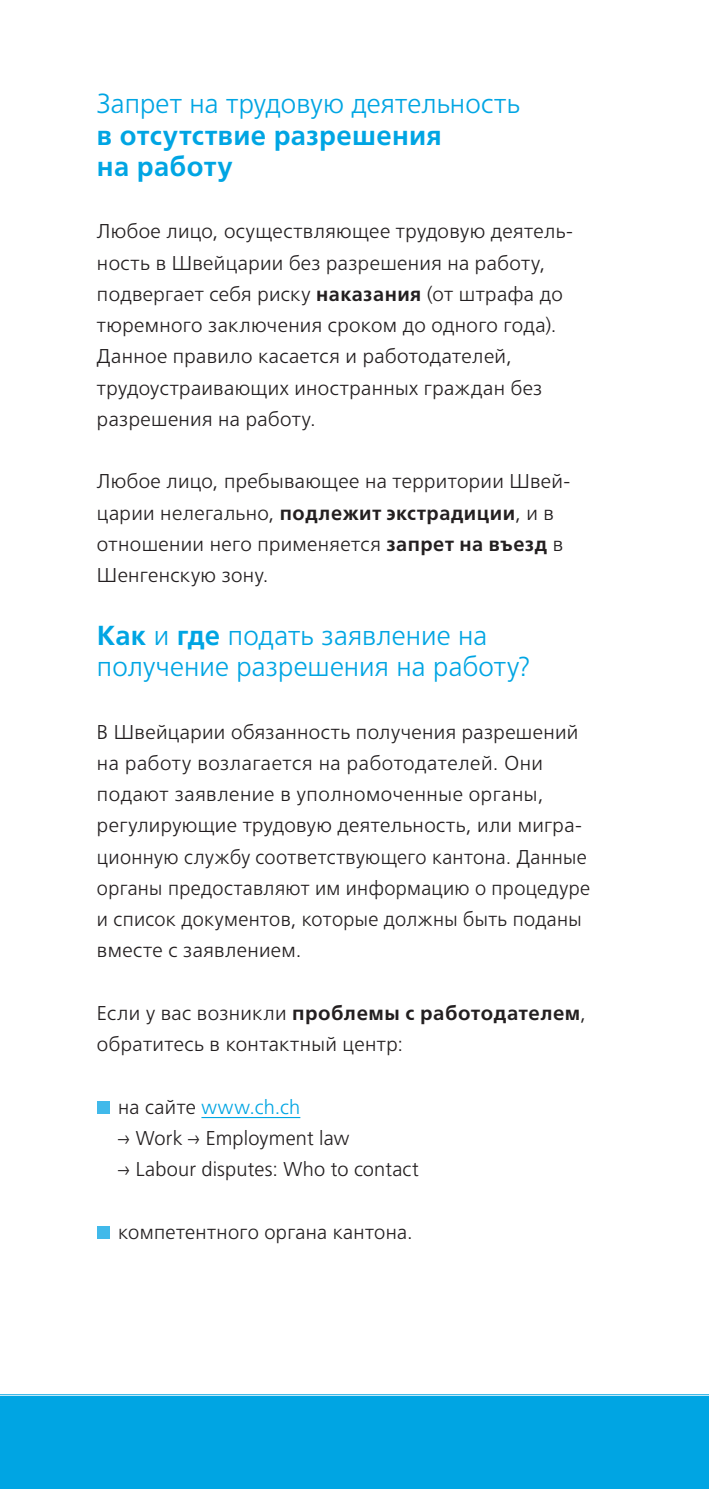
<style>
.page{position:relative;width:709px;height:1489px;background:#fff}
.page>*{position:absolute;margin:0;border:0;box-sizing:border-box;transform-origin:0 0}
.t1{font:300 27.5px "Frutiger LTCYR";letter-spacing:.005em;color:#00a5e3}
.t2{font:700 27.5px "Frutiger LTCYR";letter-spacing:.015em;color:#00a5e3}
.t3{font:300 20px/31.2px "Frutiger LTCYR";letter-spacing:.02em;color:#231f20}
.t4{font:300 20px/31.2px "Frutiger LT Std";letter-spacing:.01em;color:#231f20}
.s1{font-weight:700}
.s2{font-family:"Frutiger LTCYR"}
.s3{color:#00a5e3}
</style>
<div class="page">
<div style="left:0;top:1394px;width:709px;height:94px;background:#00a5e3"></div>
<hr style="left:201px;top:1116px;width:99px;height:2px;background:#00a5e3">
<div style="left:97px;top:1101px;width:12px;height:12px;background:#41b9ea"></div>
<div style="left:97px;top:1226px;width:12px;height:12px;background:#41b9ea"></div>
<hr style="left:0;top:1394px;width:709px;height:1px;background:#fff">
<p class="t1" style="left:97px;top:89px;width:424px">Запрет на трудовую деятельность</p>
<p class="t2" style="left:97px;top:120px;width:346px">в отсутствиe разрешения</p>
<p class="t2" style="left:97px;top:151px;width:137px">на работу</p>
<p class="t3" style="left:97px;top:216px;width:477px">Любое лицо, осуществляющее трудовую деятель&shy;ность в Швейцарии без разрешения на работу,</p>
<p class="t3" style="left:97px;top:279px;width:467px">подвергает себя риску <span class="s1">наказания</span> (от штрафа до</p>
<p class="t3" style="left:97px;top:310px;width:461px">тюремного заключения сроком до одного года).</p>
<p class="t3" style="left:97px;top:341px;width:416px">Данное правило касается и работодателей,</p>
<p class="t3" style="left:97px;top:372px;width:447px">трудоустраивающих иностранных граждан без</p>
<p class="t3" style="left:97px;top:404px;width:220px">разрешения на работу.</p>
<p class="t3" style="left:97px;top:466px;width:475px">Любое лицо, пребывающее на территории Швей&shy;царии нелегально, <span class="s1">подлежит экстрадиции</span>, и в отношении него применяется <span class="s1">запрет на въезд</span> в Шенгенскую зону.</p>
<p class="t1" style="left:97px;top:621px;width:392px"><span class="s1">Как</span> и <span class="s1">где</span> подать заявление на</p>
<p class="t1" style="left:97px;top:652px;width:435px">получение разрешения на работу?</p>
<p class="t3" style="left:97px;top:716px;width:483px">В Швейцарии обязанность получения разрешений</p>
<p class="t3" style="left:97px;top:747px;width:447px">на работу возлагается на работодателей. Они</p>
<p class="t3" style="left:97px;top:779px;width:448px">подают заявление в уполномоченные органы,</p>
<p class="t3" style="left:97px;top:810px;width:494px">регулирующие трудовую деятельность, или мигра&shy;ционную службу соответствующего кантона. Данные органы предоставляют им информацию о процедуре и список документов, которые должны быть поданы вместе с заявлением.</p>
<p class="t3" style="left:97px;top:997px;width:490px">Если у вас возникли <span class="s1">проблемы с работодателем</span>, обратитесь в контактный центр:</p>
<p class="t4" style="left:118px;top:1091px;width:233px"><span class="s2">на сайте</span> <span class="s3">www.ch.ch<br></span>–› Work –› Employment law</p>
<p class="t4" style="left:118px;top:1153px;width:302px">–› Labour disputes: Who to contact</p>
<p class="t3" style="left:118px;top:1216px;width:296px">компетентного органа кантона.</p>
</div>
